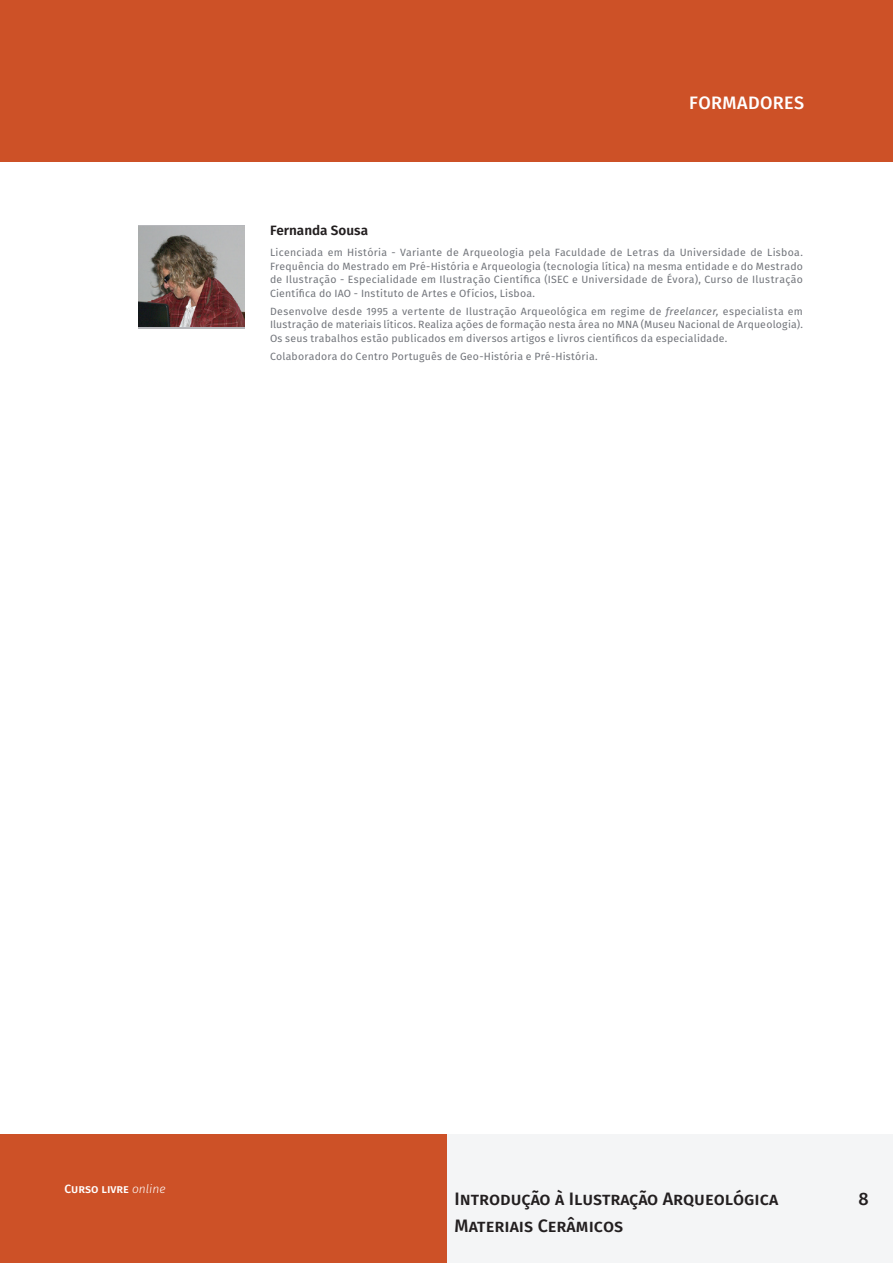
<style>
.page{position:relative;width:893px;height:1263px;background:#fff}
.page>*{position:absolute;margin:0;border:0;box-sizing:border-box;transform-origin:0 0}
.t1{font:500 18px/27px "Fira Sans";color:#231f20}
.Section_Header_-_Align_Right{font:500 18px "Fira Sans";letter-spacing:.02em;color:#fff}
.títulos_formadores{font:600 13.5px "Fira Sans";color:#231f20}
.t2{font:500 12px "Fira Sans";color:#fff}
.formadores-Bio{font:10.5px/13.5px "Fira Sans";letter-spacing:.02em;color:#72757b;text-align:justify}
.s1{font-style:italic}
.s2{font-weight:300;font-style:italic}
</style>
<div class="page">
<div style="left:0;top:0;width:893px;height:162px;background:#cd5127"></div>
<div style="left:446px;top:1134px;width:447px;height:129px;background:#f4f5f6"></div>
<div style="left:0;top:1134px;width:446px;height:129px;background:#cd5127"></div>
<svg style="left:138px;top:225px;width:107px;height:103px"></svg>
<img style="left:138px;top:227px;width:107px;height:99px">
<p class="Section_Header_-_Align_Right" style="left:689px;top:91px;width:116px">FORMADORES</p>
<p class="títulos_formadores" style="left:270px;top:221px;width:100px">Fernanda Sousa</p>
<p class="formadores-Bio" style="left:270px;top:246px;width:534px">Licenciada em História - Variante de Arqueologia pela Faculdade de Letras da Universidade de Lisboa.<br>Frequência do Mestrado em Pré-História e Arqueologia (tecnologia lítica) na mesma entidade e do Mestrado de Ilustração - Especialidade em Ilustração Científica (ISEC e Universidade de Évora), Curso de Ilustração Científica do IAO - Instituto de Artes e Ofícios, Lisboa.</p>
<p class="formadores-Bio" style="left:270px;top:304px;width:534px">Desenvolve desde 1995 a vertente de Ilustração Arqueológica em regime de <span class="s1">freelancer,</span> especialista em Ilustração de materiais líticos. Realiza ações de formação nesta área no MNA (Museu Nacional de Arqueologia).<br>Os seus trabalhos estão publicados em diversos artigos e livros científicos da especialidade.</p>
<p class="formadores-Bio" style="left:270px;top:349px;width:329px">Colaboradora do Centro Português de Geo-História e Pré-História.</p>
<p class="t2" style="left:64px;top:1180px;width:103px">Curso livre <span class="s2">online</span></p>
<h1 class="t1" style="left:454px;top:1185px;width:325px">Introdução à Ilustração Arqueológica<br>Materiais Cerâmicos</h1>
<h1 class="t1" style="left:859px;top:1185px;width:12px">8</h1>
</div>
